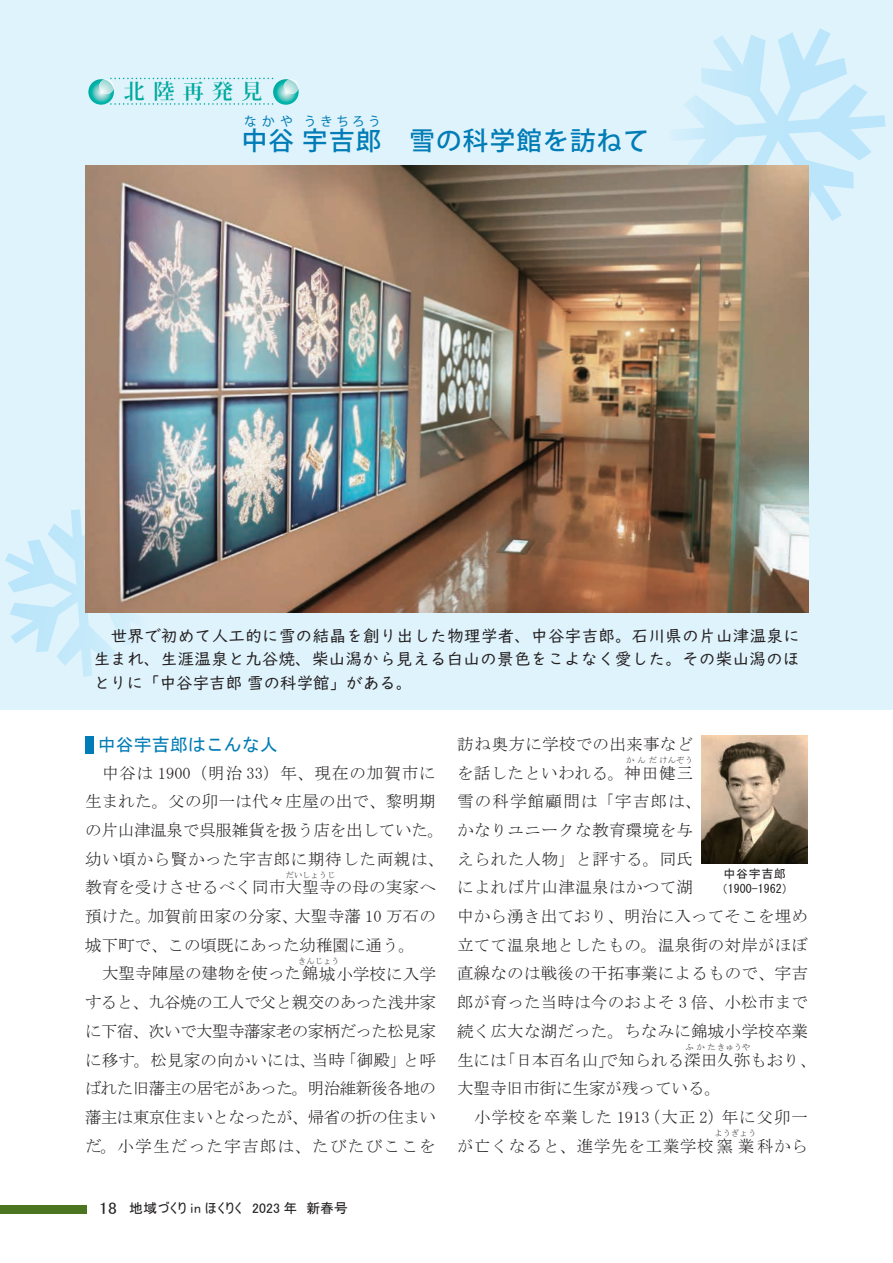
<style>
.page{position:relative;width:893px;height:1263px;background:#fff}
.page>*{position:absolute;margin:0;border:0;box-sizing:border-box;transform-origin:0 0}
.t1{font:500 25.5px "Koz Go Pro";letter-spacing:.05em;color:#007cb6}
.t2{font:700 21px "Koz Min Pro";letter-spacing:.4em;color:#00a99d}
.t3{font:18px "MS Gothic";color:#007cb6}
.t4{font:16.5px/28.7px "MS Mincho";letter-spacing:.015em;color:#231f20}
.t5{font:16.5px/23.4px "UD Digi Kyokasho NP R";letter-spacing:.02em;color:#231f20;text-align:justify}
.t6{font:16.5px "MS Mincho";letter-spacing:.055em;color:#231f20}
.t7{font:16.5px "MS Mincho";letter-spacing:.04em;color:#231f20}
.t8{font:13.8px "MS UI Gothic";letter-spacing:.05em;color:#231f20}
.t9{font:500 12.75px "Koz Go Pro";letter-spacing:.26em;color:#007cb6}
.t10{font:12px/14.9px "MS Gothic";color:#231f20;text-align:center}
.t11{font:8.25px "MS Mincho";letter-spacing:.015em;color:#231f20}
.t12{font:8.25px "MS Mincho";letter-spacing:.16em;color:#231f20}
.t13{font:8.25px "MS Mincho";letter-spacing:.085em;color:#231f20}
.s1{font-family:"MS Gothic";font-size:14.85px}
</style>
<div class="page">
<div style="left:0;top:1205px;width:87px;height:9px;background:#4b7520"></div>
<div style="left:0;top:0;width:893px;height:710px;background:#dff3fc"></div>
<svg style="left:669px;top:28px;width:216px;height:200px"></svg>
<svg style="left:5px;top:509px;width:153px;height:168px"></svg>
<div style="left:85px;top:737px;width:9px;height:17px;background:#007cb6"></div>
<svg style="left:88px;top:78px;width:211px;height:27px"></svg>
<img style="left:702px;top:736px;width:106px;height:127px">
<img style="left:85px;top:166px;width:723px;height:446px">
<p class="t2" style="left:124px;top:76px;width:140px">北陸再発見</p>
<h1 class="t1" style="left:242px;top:124px;width:409px">中谷宇吉郎　雪の科学館を訪ねて</h1>
<p class="t9" style="left:244px;top:113px;width:50px">なかや</p>
<p class="t9" style="left:304px;top:113px;width:79px">うきちろう</p>
<p class="t5" style="left:94px;top:624px;width:708px;text-indent:17px">世界で初めて人工的に雪の結晶を創り出した物理学者、中谷宇吉郎。石川県の片山津温泉に生まれ、生涯温泉と九谷焼、柴山潟から見える白山の景色をこよなく愛した。その柴山潟のほとりに「中谷宇吉郎雪の科学館」がある。</p>
<p class="t3" style="left:98px;top:736px;width:182px">中谷宇吉郎はこんな人</p>
<p class="t4" style="left:85px;top:758px;width:361px;text-align:center">中谷は 1900（明治 33）年、現在の加賀市に<br>生まれた。父の卯一は代々庄屋の出で、黎明期の片山津温泉で呉服雑貨を扱う店を出していた。幼い頃から賢かった宇吉郎に期待した両親は、教育を受けさせるべく同市大聖寺の母の実家へ</p>
<p class="t11" style="left:286px;top:871px;width:51px">だいしょうじ</p>
<p class="t4" style="left:85px;top:902px;width:352px">預けた。加賀前田家の分家、大聖寺藩 10 万石の城下町で、この頃既にあった幼稚園に通う。</p>
<p class="t4" style="left:102px;top:959px;width:335px">大聖寺陣屋の建物を使った錦城小学校に入学</p>
<p class="t11" style="left:298px;top:957px;width:43px">きんじょう</p>
<p class="t4" style="left:85px;top:988px;width:352px;text-align:justify">すると、九谷焼の工人で父と親交のあった浅井家に下宿、次いで大聖寺藩家老の家柄だった松見家に移す。松見家の向かいには、当時「御殿」と呼ばれた旧藩主の居宅があった。明治維新後各地の藩主は東京住まいとなったが、帰省の折の住まいだ。小学生だった宇吉郎は、たびたびここを</p>
<p class="t8" style="left:99px;top:1201px;width:250px"><span class="s1">18</span> 地域づくり in ほくりく　2023 年　新春号</p>
<p class="t4" style="left:457px;top:729px;width:238px">訪ね奥方に学校での出来事などを話したといわれる。神田健三</p>
<p class="t12" style="left:626px;top:756px;width:68px">かんだけんぞう</p>
<p class="t4" style="left:457px;top:787px;width:361px">雪の科学館顧問は「宇吉郎は、<br>かなりユニークな教育環境を与<br>えられた人物」と評する。同氏<br>によれば片山津温泉はかつて湖<br>中から湧き出ており、明治に入ってそこを埋め立てて温泉地としたもの。温泉街の対岸がほぼ直線なのは戦後の干拓事業によるもので、宇吉郎が育った当時は今のおよそ 3 倍、小松市まで続く広大な湖だった。ちなみに錦城小学校卒業生には「日本百名山」で知られる深田久弥もおり、</p>
<p class="t10" style="left:716px;top:866px;width:79px">中谷宇吉郎（1900-1962）</p>
<p class="t13" style="left:685px;top:1043px;width:66px">ふかたきゅうや</p>
<p class="t4" style="left:457px;top:1074px;width:265px">大聖寺旧市街に生家が残っている。</p>
<p class="t6" style="left:474px;top:1109px;width:335px">小学校を卒業した 1913（大正 2）年に父卯一</p>
<p class="t7" style="left:457px;top:1137px;width:352px">が亡くなると、進学先を工業学校窯業科から</p>
<p class="t11" style="left:714px;top:1129px;width:43px">ようぎょう</p>
</div>
